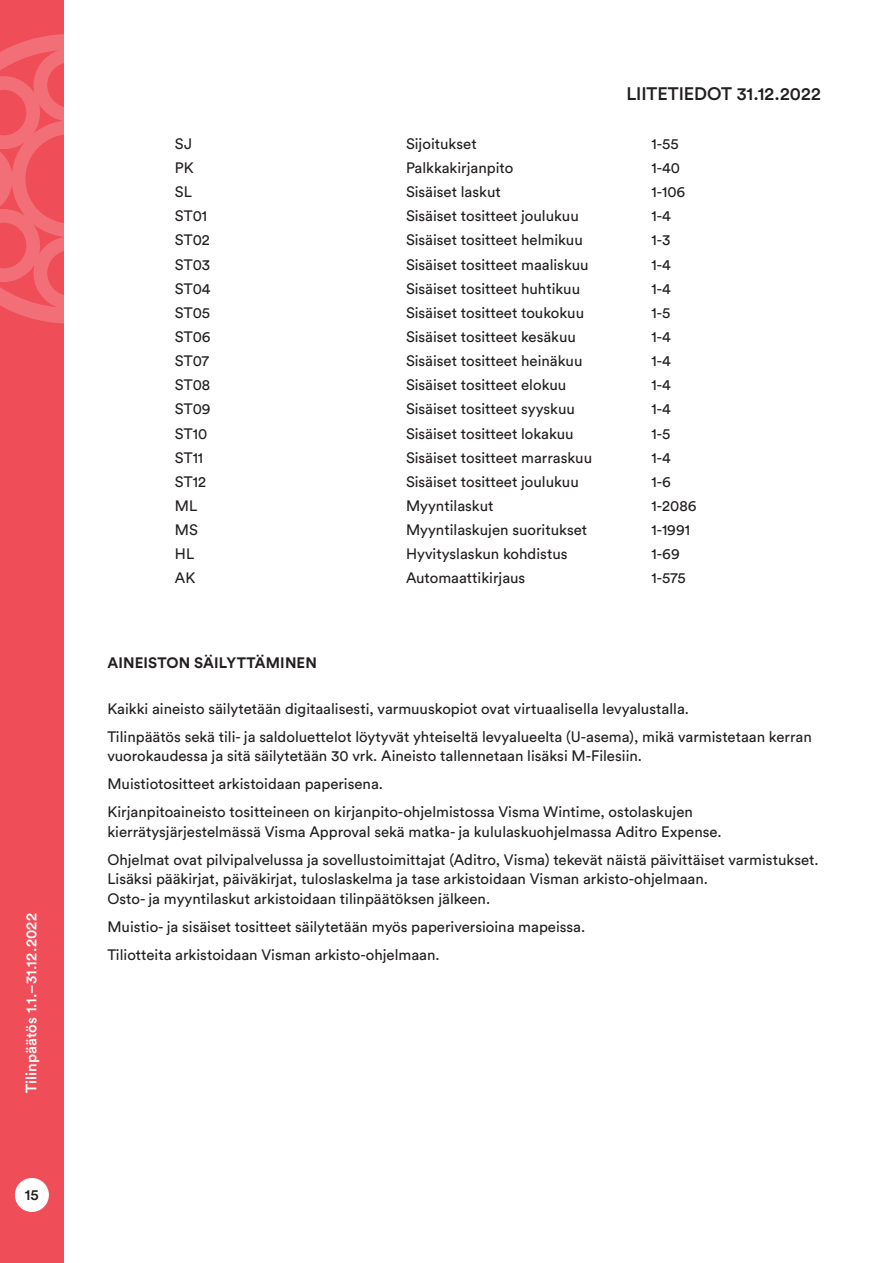
<style>
.page{position:relative;width:893px;height:1263px;background:#fff}
.page>*{position:absolute;margin:0;border:0;box-sizing:border-box;transform-origin:0 0}
.väli_väli_ots_ARNO{font:500 18px "Circular Std";letter-spacing:-.005em;color:#231f20}
.Taulukko_book_10_13{font:15px/19.5px "Circular Std";color:#231f20}
.O1{font:500 15px "Circular Std";letter-spacing:.005em;color:#fff}
.Taulukko_book_10_13-2{font:700 15px "Circular Std";letter-spacing:.01em;color:#231f20}
.t1{font:500 15px "Circular Std";color:#231f20}
</style>
<div class="page">
<div style="left:0;top:0;width:64px;height:1263px;background:#ef4d58"></div>
<svg style="left:0;top:34px;width:64px;height:290px"></svg>
<div style="left:15px;top:1178px;width:34px;height:34px;background:#fff;border-radius:50%"></div>
<p class="O1" style="left:22px;top:1093px;width:181px;rotate:-90deg">Tilinpäätös 1.1.–31.12.2022</p>
<p class="t1" style="left:25px;top:1185px;width:15px">15</p>
<p class="väli_väli_ots_ARNO" style="left:626px;top:82px;width:196px">LIITETIEDOT 31.12.2022</p>
<p class="Taulukko_book_10_13" style="left:175px;top:134px;width:19px">SJ</p>
<p class="Taulukko_book_10_13" style="left:406px;top:134px;width:72px">Sijoitukset</p>
<p class="Taulukko_book_10_13" style="left:652px;top:134px;width:28px">1-55</p>
<p class="Taulukko_book_10_13" style="left:175px;top:158px;width:20px">PK</p>
<p class="Taulukko_book_10_13" style="left:406px;top:158px;width:109px">Palkkakirjanpito</p>
<p class="Taulukko_book_10_13" style="left:652px;top:158px;width:30px">1-40</p>
<p class="Taulukko_book_10_13" style="left:175px;top:182px;width:19px">SL</p>
<p class="Taulukko_book_10_13" style="left:406px;top:182px;width:96px">Sisäiset laskut</p>
<p class="Taulukko_book_10_13" style="left:652px;top:182px;width:35px">1-106</p>
<p class="Taulukko_book_10_13" style="left:175px;top:206px;width:34px">ST01</p>
<p class="Taulukko_book_10_13" style="left:406px;top:206px;width:174px">Sisäiset tositteet joulukuu</p>
<p class="Taulukko_book_10_13" style="left:652px;top:206px;width:21px">1-4</p>
<p class="Taulukko_book_10_13" style="left:175px;top:230px;width:36px">ST02</p>
<p class="Taulukko_book_10_13" style="left:406px;top:230px;width:178px">Sisäiset tositteet helmikuu</p>
<p class="Taulukko_book_10_13" style="left:652px;top:230px;width:20px">1-3</p>
<p class="Taulukko_book_10_13" style="left:175px;top:254px;width:37px">ST03</p>
<p class="Taulukko_book_10_13" style="left:406px;top:254px;width:184px">Sisäiset tositteet maaliskuu</p>
<p class="Taulukko_book_10_13" style="left:652px;top:254px;width:21px">1-4</p>
<p class="Taulukko_book_10_13" style="left:175px;top:278px;width:37px">ST04</p>
<p class="Taulukko_book_10_13" style="left:406px;top:278px;width:176px">Sisäiset tositteet huhtikuu</p>
<p class="Taulukko_book_10_13" style="left:652px;top:278px;width:21px">1-4</p>
<p class="Taulukko_book_10_13" style="left:175px;top:303px;width:37px">ST05</p>
<p class="Taulukko_book_10_13" style="left:406px;top:303px;width:180px">Sisäiset tositteet toukokuu</p>
<p class="Taulukko_book_10_13" style="left:652px;top:303px;width:20px">1-5</p>
<p class="Taulukko_book_10_13" style="left:175px;top:327px;width:37px">ST06</p>
<p class="Taulukko_book_10_13" style="left:406px;top:327px;width:171px">Sisäiset tositteet kesäkuu</p>
<p class="Taulukko_book_10_13" style="left:652px;top:327px;width:21px">1-4</p>
<p class="Taulukko_book_10_13" style="left:175px;top:351px;width:36px">ST07</p>
<p class="Taulukko_book_10_13" style="left:406px;top:351px;width:178px">Sisäiset tositteet heinäkuu</p>
<p class="Taulukko_book_10_13" style="left:652px;top:351px;width:21px">1-4</p>
<p class="Taulukko_book_10_13" style="left:175px;top:375px;width:37px">ST08</p>
<p class="Taulukko_book_10_13" style="left:406px;top:375px;width:162px">Sisäiset tositteet elokuu</p>
<p class="Taulukko_book_10_13" style="left:652px;top:375px;width:21px">1-4</p>
<p class="Taulukko_book_10_13" style="left:175px;top:399px;width:37px">ST09</p>
<p class="Taulukko_book_10_13" style="left:406px;top:399px;width:170px">Sisäiset tositteet syyskuu</p>
<p class="Taulukko_book_10_13" style="left:652px;top:399px;width:21px">1-4</p>
<p class="Taulukko_book_10_13" style="left:175px;top:423px;width:34px">ST10</p>
<p class="Taulukko_book_10_13" style="left:406px;top:423px;width:169px">Sisäiset tositteet lokakuu</p>
<p class="Taulukko_book_10_13" style="left:652px;top:423px;width:20px">1-5</p>
<p class="Taulukko_book_10_13" style="left:175px;top:447px;width:30px">ST11</p>
<p class="Taulukko_book_10_13" style="left:406px;top:447px;width:188px">Sisäiset tositteet marraskuu</p>
<p class="Taulukko_book_10_13" style="left:652px;top:447px;width:21px">1-4</p>
<p class="Taulukko_book_10_13" style="left:175px;top:472px;width:33px">ST12</p>
<p class="Taulukko_book_10_13" style="left:406px;top:472px;width:174px">Sisäiset tositteet joulukuu</p>
<p class="Taulukko_book_10_13" style="left:652px;top:472px;width:21px">1-6</p>
<p class="Taulukko_book_10_13" style="left:175px;top:496px;width:24px">ML</p>
<p class="Taulukko_book_10_13" style="left:406px;top:496px;width:89px">Myyntilaskut</p>
<p class="Taulukko_book_10_13" style="left:652px;top:496px;width:46px">1-2086</p>
<p class="Taulukko_book_10_13" style="left:175px;top:520px;width:25px">MS</p>
<p class="Taulukko_book_10_13" style="left:406px;top:520px;width:183px">Myyntilaskujen suoritukset</p>
<p class="Taulukko_book_10_13" style="left:652px;top:520px;width:40px">1-1991</p>
<p class="Taulukko_book_10_13" style="left:175px;top:544px;width:21px">HL</p>
<p class="Taulukko_book_10_13" style="left:406px;top:544px;width:163px">Hyvityslaskun kohdistus</p>
<p class="Taulukko_book_10_13" style="left:652px;top:544px;width:30px">1-69</p>
<p class="Taulukko_book_10_13" style="left:175px;top:568px;width:22px">AK</p>
<p class="Taulukko_book_10_13" style="left:406px;top:568px;width:121px">Automaattikirjaus</p>
<p class="Taulukko_book_10_13" style="left:652px;top:568px;width:36px">1-575</p>
<p class="Taulukko_book_10_13-2" style="left:107px;top:653px;width:211px">AINEISTON SÄILYTTÄMINEN</p>
<p class="Taulukko_book_10_13" style="left:107px;top:698px;width:583px">Kaikki aineisto säilytetään digitaalisesti, varmuuskopiot ovat virtuaalisella levyalustalla.</p>
<p class="Taulukko_book_10_13" style="left:107px;top:726px;width:706px">Tilinpäätös sekä tili- ja saldoluettelot löytyvät yhteiseltä levyalueelta (U-asema), mikä varmistetaan kerran vuorokaudessa ja sitä säilytetään 30 vrk. Aineisto tallennetaan lisäksi M-Filesiin.</p>
<p class="Taulukko_book_10_13" style="left:107px;top:774px;width:277px">Muistiotositteet arkistoidaan paperisena.</p>
<p class="Taulukko_book_10_13" style="left:107px;top:802px;width:616px">Kirjanpitoaineisto tositteineen on kirjanpito-ohjelmistossa Visma Wintime, ostolaskujen kierrätysjärjestelmässä Visma Approval sekä matka- ja kululaskuohjelmassa Aditro Expense.</p>
<p class="Taulukko_book_10_13" style="left:107px;top:849px;width:713px">Ohjelmat ovat pilvipalvelussa ja sovellustoimittajat (Aditro, Visma) tekevät näistä päivittäiset varmistukset.<br>Lisäksi pääkirjat, päiväkirjat, tuloslaskelma ja tase arkistoidaan Visman arkisto-ohjelmaan.<br>Osto- ja myyntilaskut arkistoidaan tilinpäätöksen jälkeen.</p>
<p class="Taulukko_book_10_13" style="left:107px;top:916px;width:479px">Muistio- ja sisäiset tositteet säilytetään myös paperiversioina mapeissa.</p>
<p class="Taulukko_book_10_13" style="left:107px;top:944px;width:334px">Tiliotteita arkistoidaan Visman arkisto-ohjelmaan.</p>
</div>
